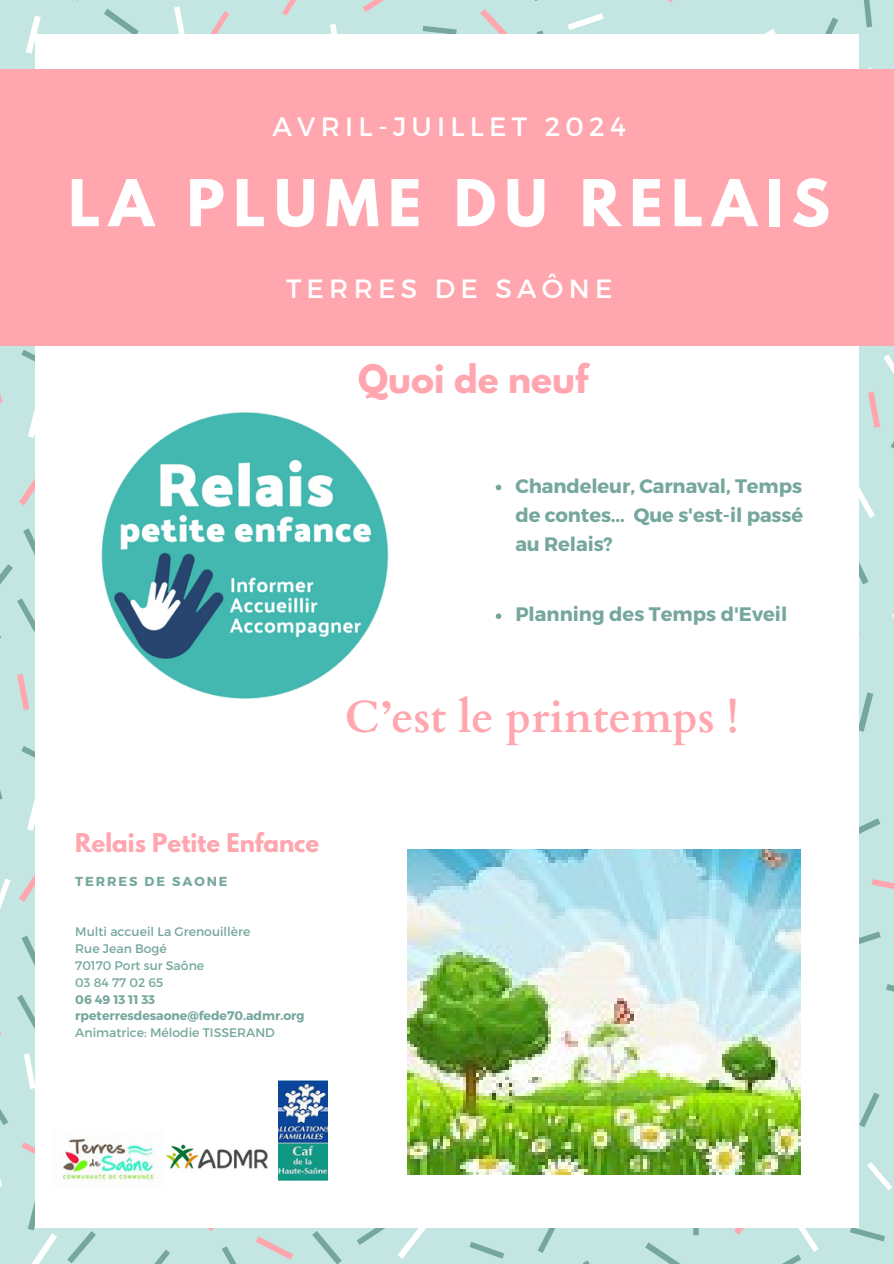
<style>
.page{position:relative;width:894px;height:1264px;background:#fff}
.page>*{position:absolute;margin:0;border:0;box-sizing:border-box;transform-origin:0 0}
.t1{font:700 57.15px "League Spartan";letter-spacing:.15em;color:#fff}
.t2{font:700 45px "Cardo";color:#ffa6ae}
.t3{font:700 34.8px "League Spartan";color:#ffa6ae}
.t4{font:26.4px "Montserrat";letter-spacing:.2em;color:#fff}
.t5{font:700 22.95px "League Spartan";color:#ffa6ae}
.t6{font:700 19.5px/29.2px "Montserrat";letter-spacing:-.005em;color:#76a79e;text-align:justify}
.t7{font:700 13.05px "Montserrat";letter-spacing:.15em;color:#76a79e}
.t8{font:12.45px "Montserrat";color:#76a79e}
.t9{font:700 12.45px "Montserrat";color:#76a79e}
</style>
<div class="page">
<div style="left:0;top:0;width:893px;height:1263px;background:#c3e6e2"></div>
<svg style="left:207px;top:11px;width:22px;height:24px"></svg>
<svg style="left:0;top:393px;width:2px;height:10px"></svg>
<svg style="left:17px;top:674px;width:12px;height:36px"></svg>
<svg style="left:19px;top:478px;width:16px;height:27px"></svg>
<svg style="left:857px;top:629px;width:2px;height:35px"></svg>
<svg style="left:19px;top:875px;width:16px;height:26px"></svg>
<svg style="left:256px;top:1236px;width:37px;height:23px"></svg>
<svg style="left:21px;top:1142px;width:14px;height:12px"></svg>
<svg style="left:207px;top:1227px;width:22px;height:3px"></svg>
<svg style="left:363px;top:0;width:21px;height:12px"></svg>
<svg style="left:282px;top:0;width:14px;height:16px"></svg>
<svg style="left:480px;top:9px;width:31px;height:26px"></svg>
<svg style="left:871px;top:879px;width:22px;height:10px"></svg>
<svg style="left:26px;top:16px;width:15px;height:38px"></svg>
<svg style="left:174px;top:7px;width:12px;height:28px"></svg>
<svg style="left:28px;top:409px;width:7px;height:29px"></svg>
<svg style="left:857px;top:485px;width:17px;height:33px"></svg>
<svg style="left:27px;top:799px;width:8px;height:32px"></svg>
<svg style="left:24px;top:1053px;width:11px;height:35px"></svg>
<svg style="left:0;top:878px;width:11px;height:31px"></svg>
<svg style="left:397px;top:1227px;width:28px;height:31px"></svg>
<svg style="left:0;top:1179px;width:2px;height:8px"></svg>
<svg style="left:867px;top:1162px;width:25px;height:28px"></svg>
<svg style="left:743px;top:29px;width:32px;height:6px"></svg>
<svg style="left:330px;top:24px;width:11px;height:11px"></svg>
<svg style="left:568px;top:13px;width:35px;height:17px"></svg>
<svg style="left:104px;top:9px;width:35px;height:26px"></svg>
<svg style="left:857px;top:547px;width:11px;height:37px"></svg>
<svg style="left:734px;top:1227px;width:84px;height:36px"></svg>
<svg style="left:645px;top:1242px;width:34px;height:21px"></svg>
<svg style="left:17px;top:995px;width:18px;height:32px"></svg>
<svg style="left:356px;top:1227px;width:33px;height:17px"></svg>
<svg style="left:858px;top:1092px;width:21px;height:35px"></svg>
<svg style="left:155px;top:1249px;width:15px;height:14px"></svg>
<svg style="left:817px;top:17px;width:21px;height:18px"></svg>
<svg style="left:536px;top:31px;width:16px;height:4px"></svg>
<svg style="left:707px;top:34px;width:27px;height:1px"></svg>
<svg style="left:0;top:528px;width:35px;height:111px"></svg>
<svg style="left:21px;top:350px;width:14px;height:12px"></svg>
<svg style="left:857px;top:692px;width:16px;height:39px"></svg>
<svg style="left:868px;top:355px;width:25px;height:93px"></svg>
<svg style="left:692px;top:1227px;width:6px;height:8px"></svg>
<svg style="left:537px;top:1227px;width:21px;height:25px"></svg>
<svg style="left:0;top:790px;width:2px;height:10px"></svg>
<svg style="left:21px;top:935px;width:14px;height:31px"></svg>
<svg style="left:0;top:1109px;width:8px;height:16px"></svg>
<svg style="left:21px;top:746px;width:14px;height:12px"></svg>
<svg style="left:469px;top:1242px;width:35px;height:16px"></svg>
<svg style="left:312px;top:1231px;width:30px;height:32px"></svg>
<svg style="left:28px;top:1201px;width:29px;height:62px"></svg>
<svg style="left:849px;top:1226px;width:35px;height:15px"></svg>
<svg style="left:857px;top:1159px;width:1px;height:26px"></svg>
<svg style="left:67px;top:1231px;width:29px;height:32px"></svg>
<svg style="left:222px;top:1246px;width:14px;height:17px"></svg>
<svg style="left:422px;top:26px;width:34px;height:9px"></svg>
<svg style="left:863px;top:0;width:8px;height:27px"></svg>
<svg style="left:886px;top:984px;width:7px;height:8px"></svg>
<svg style="left:857px;top:931px;width:23px;height:17px"></svg>
<svg style="left:857px;top:818px;width:23px;height:22px"></svg>
<div style="left:35px;top:35px;width:822px;height:1192px;background:#fff"></div>
<div style="left:0;top:69px;width:893px;height:277px;background:#ffa6ae"></div>
<img style="left:101px;top:412px;width:288px;height:287px">
<img style="left:278px;top:1080px;width:50px;height:100px">
<img style="left:166px;top:1144px;width:102px;height:25px">
<img style="left:407px;top:849px;width:393px;height:325px">
<img style="left:62px;top:1138px;width:93px;height:43px">
<svg style="left:495px;top:613px;width:6px;height:6px"></svg>
<svg style="left:495px;top:484px;width:7px;height:6px"></svg>
<p class="t4" style="left:272px;top:109px;width:355px">AVRIL-JUILLET 2024</p>
<p class="t1" style="left:68px;top:175px;width:763px">LA PLUME DU RELAIS</p>
<h2 class="t4" style="left:286px;top:272px;width:328px">TERRES DE SAÔNE</h2>
<h5 class="t3" style="left:358px;top:362px;width:231px">Quoi de neuf</h5>
<p class="t6" style="left:515px;top:470px;width:289px">Chandeleur, Carnaval, Temps de contes... Que s'est-il passé au Relais?</p>
<p class="t6" style="left:515px;top:598px;width:273px">Planning des Temps d'Eveil</p>
<p class="t2" style="left:345px;top:687px;width:395px">C’est le printemps !</p>
<p class="t5" style="left:75px;top:831px;width:245px">Relais Petite Enfance</p>
<p class="t7" style="left:75px;top:872px;width:154px">TERRES DE SAONE</p>
<p class="t8" style="left:75px;top:923px;width:176px">Multi accueil La Grenouillère</p>
<p class="t8" style="left:75px;top:940px;width:93px">Rue Jean Bogé</p>
<p class="t8" style="left:75px;top:957px;width:130px">70170 Port sur Saône</p>
<p class="t8" style="left:75px;top:974px;width:90px">03 84 77 02 65</p>
<p class="t9" style="left:75px;top:991px;width:81px">06 49 13 11 33</p>
<p class="t9" style="left:75px;top:1007px;width:231px">rpeterresdesaone@fede70.admr.org</p>
<p class="t8" style="left:75px;top:1024px;width:201px">Animatrice: Mélodie TISSERAND</p>
</div>
